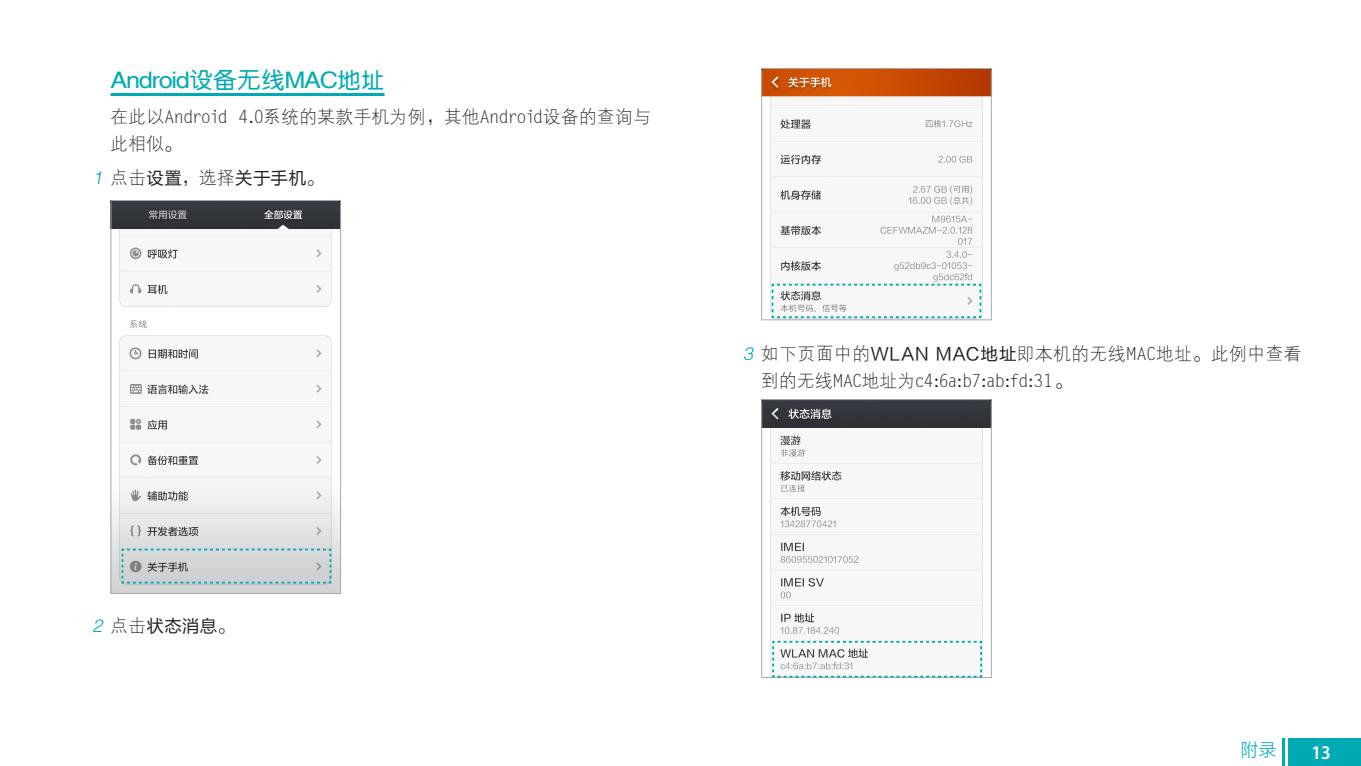
<style>
.page{position:relative;width:1361px;height:766px;background:#fff}
.page>*{position:absolute;margin:0;border:0;box-sizing:border-box;transform-origin:0 0}
.三级标题{font:22.8px "CT Zhong Yuan SJ";letter-spacing:-.05em;color:#00aab4;scale:1.11 1}
.t1{font:600 semi-condensed 19.5px "Myriad Pro";color:#fff}
.t2{font:18px/27px "FZXDXJW GB1 0";letter-spacing:.035em;color:#231f20}
.t3{font:18px "FZLTXHK GBK1 0";color:#00aab4}
.t4{font:17.4px "FZLTHK GBK1 0";color:#231f20}
.s1{font-family:"FZZDXJW GB1 0";font-style:italic;color:#00aab4}
.s2{font-family:"FZLTHK GBK1 0";font-size:17.4px}
.s3{font-family:"FZZDXJW GB1 0";font-style:italic;font-size:18px;color:#00aab4}
.s4{font-family:"FZXDXJW GB1 0";font-size:18px}
</style>
<div class="page">
<div style="left:1288px;top:737px;width:73px;height:28px;background:#00aab4"></div>
<hr style="left:1282px;top:737px;width:3px;height:28px;background:#00aab4">
<hr style="left:111px;top:93px;width:273px;height:3px;background:#00aab4">
<img style="left:113px;top:202px;width:226px;height:389px">
<div style="left:111px;top:200px;width:230px;height:393px;border:1px solid #a8a9ad"></div>
<svg style="left:121px;top:547px;width:211px;height:37px"></svg>
<img style="left:763px;top:70px;width:226px;height:244px">
<div style="left:761px;top:68px;width:230px;height:252px;border:1px solid #a8a9ad"></div>
<svg style="left:771px;top:283px;width:211px;height:36px"></svg>
<img style="left:763px;top:401px;width:226px;height:274px">
<div style="left:761px;top:399px;width:230px;height:278px;border:1px solid #a8a9ad"></div>
<svg style="left:771px;top:640px;width:212px;height:38px"></svg>
<p class="三级标题" style="left:111px;top:69px;width:249px">Android设备无线MAC地址</p>
<p class="t2" style="left:111px;top:104px;width:542px">在此以Android 4.0系统的某款手机为例，其他Android设备的查询与此相似。</p>
<p class="t2" style="left:92px;top:165px;width:233px"><span class="s1">1</span> 点击<span class="s2">设置</span>，选择<span class="s2">关于手机</span>。</p>
<p class="t4" style="left:92px;top:616px;width:144px"><span class="s3">2</span> <span class="s4">点击</span>状态消息<span class="s4">。</span></p>
<p class="t2" style="left:761px;top:341px;width:541px;text-indent:-18px"><span class="s1">3</span> 如下页面中的<span class="s2">WLAN MAC地址</span>即本机的无线MAC地址。此例中查看到的无线MAC地址为c4:6a:b7:ab:fd:31。</p>
<p class="t3" style="left:1240px;top:739px;width:37px">附录</p>
<p class="t1" style="left:1311px;top:740px;width:21px">13</p>
</div>
